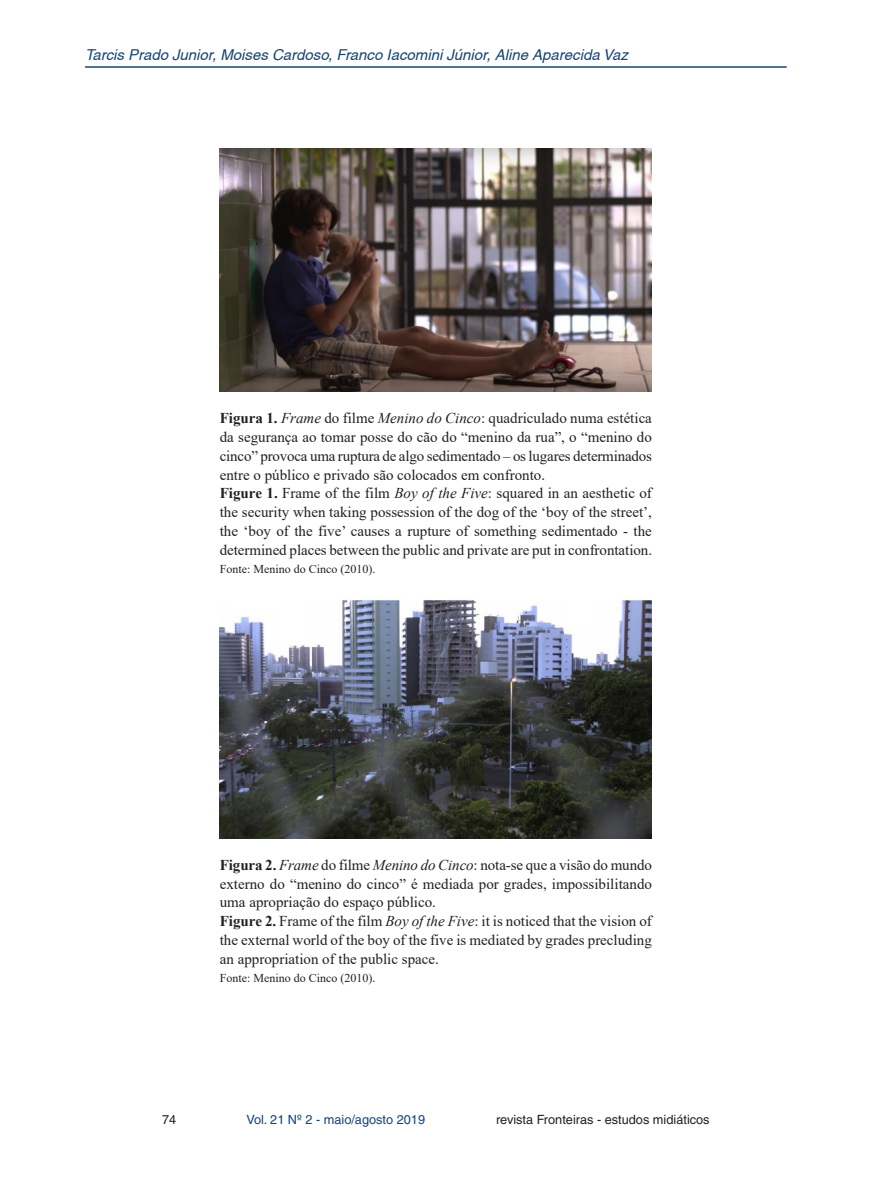
<style>
.page{position:relative;width:893px;height:1191px;background:#fff}
.page>*{position:absolute;margin:0;border:0;box-sizing:border-box;transform-origin:0 0}
.LEGENDAS{font:15px/18.8px "Times New Roman";color:#231f20;text-align:justify}
.t1{font:italic 15px "Helvetica";color:#164476}
.t2{font:12.75px "Helvetica";color:#231f20}
.t3{font:12.75px "Helvetica";color:#164476}
.LEGENDAS-2{font:12px "Times New Roman";color:#231f20}
.s1{font-weight:700}
.s2{font-style:italic}
</style>
<div class="page">
<hr style="left:85px;top:66px;width:702px;height:2px;background:#164476">
<img style="left:220px;top:149px;width:432px;height:242px">
<img style="left:220px;top:600px;width:432px;height:238px">
<p class="t1" style="left:85px;top:46px;width:544px">Tarcis Prado Junior, Moises Cardoso, Franco Iacomini Júnior, Aline Aparecida Vaz</p>
<p class="LEGENDAS" style="left:220px;top:408px;width:434px"><span class="s1">Figura 1.</span> <span class="s2">Frame</span> do filme <span class="s2">Menino do Cinco</span>: quadriculado numa estética da segurança ao tomar posse do cão do “menino da rua”, o “menino do cinco” provoca uma ruptura de algo sedimentado – os lugares determinados entre o público e privado são colocados em confronto.</p>
<p class="LEGENDAS" style="left:220px;top:483px;width:434px"><span class="s1">Figure 1.</span> Frame of the film <span class="s2">Boy of the Five</span>: squared in an aesthetic of the security when taking possession of the dog of the ‘boy of the street’, the ‘boy of the five’ causes a rupture of something sedimentado - the determined places between the public and private are put in confrontation.</p>
<p class="LEGENDAS-2" style="left:220px;top:561px;width:157px">Fonte: Menino do Cinco (2010).</p>
<p class="LEGENDAS" style="left:220px;top:855px;width:434px"><span class="s1">Figura 2.</span> <span class="s2">Frame</span> do filme <span class="s2">Menino do Cinco</span>: nota-se que a visão do mundo externo do “menino do cinco” é mediada por grades, impossibilitando uma apropriação do espaço público.</p>
<p class="LEGENDAS" style="left:220px;top:911px;width:434px"><span class="s1">Figure 2.</span> Frame of the film <span class="s2">Boy of the Five</span>: it is noticed that the vision of the external world of the boy of the five is mediated by grades precluding an appropriation of the public space.</p>
<p class="LEGENDAS-2" style="left:220px;top:970px;width:157px">Fonte: Menino do Cinco (2010).</p>
<p class="t2" style="left:162px;top:1112px;width:16px">74</p>
<p class="t3" style="left:247px;top:1112px;width:180px">Vol. 21 Nº 2 - maio/agosto 2019</p>
<p class="t2" style="left:496px;top:1112px;width:215px">revista Fronteiras - estudos midiáticos</p>
</div>
